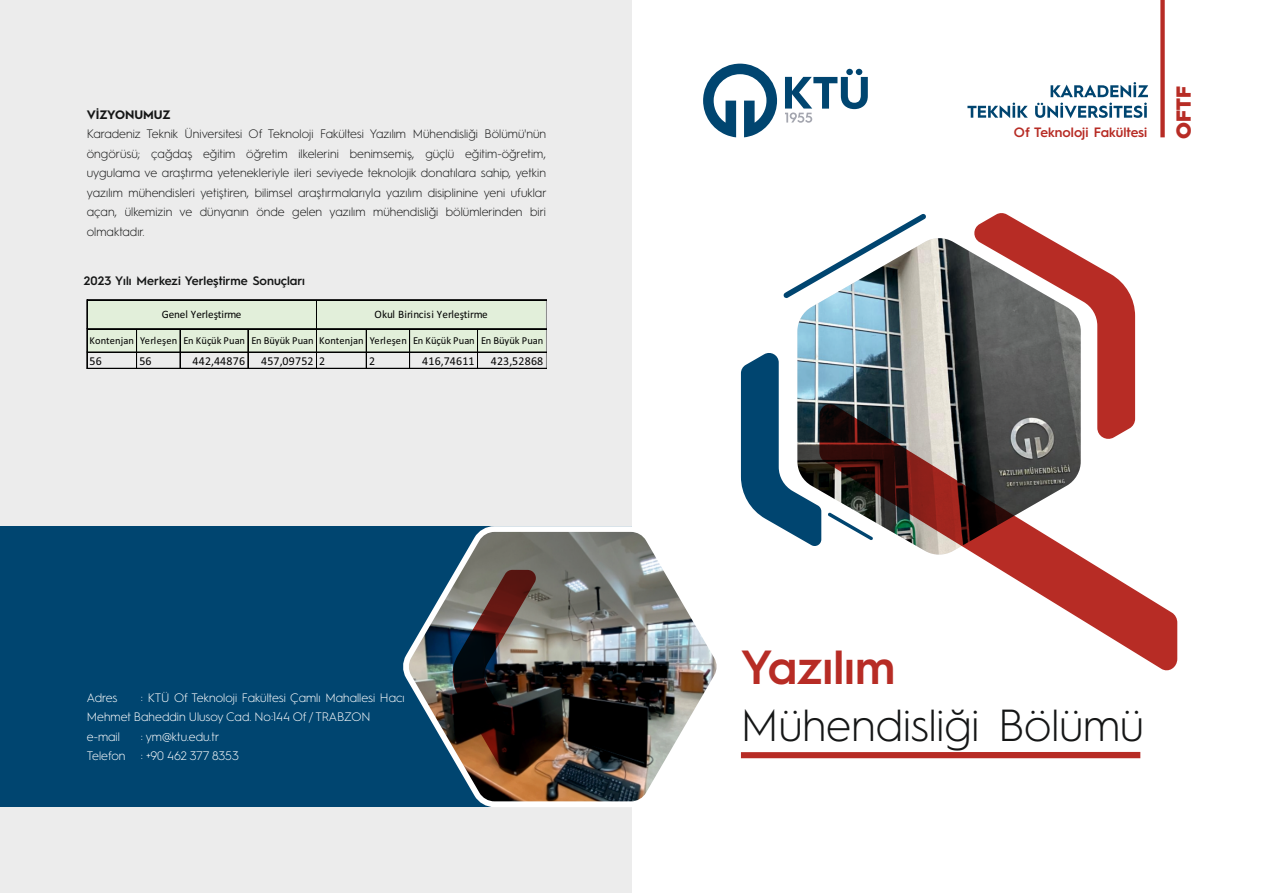
<style>
.page{position:relative;width:1263px;height:893px;background:#fff}
.page>*{position:absolute;margin:0;border:0;box-sizing:border-box;transform-origin:0 0}
.t1{font:600 48px "Hurme Geometric Sans 1";color:#b72c25}
.t2{font:300 45px "Hurme Geometric Sans 1";color:#151616}
.t3{font:900 20.4px "Hurme Geometric Sans 1";color:#b72c25}
.t4{font:600 13.65px "Hurme Geometric Sans 1";color:#b72c25}
.t5{font:300 12.3px/19.5px "Hurme Geometric Sans 1";color:#151616;text-align:justify}
.t6{font:300 12.3px/19.5px "Hurme Geometric Sans 1";color:#fff}
.t7{font:600 12.3px "Hurme Geometric Sans 1";color:#151616}
.t8{font:700 12.3px "Hurme Geometric Sans 1";color:#151616}
.t9{font:12px "Calibri";letter-spacing:.015em;color:#000}
.t10{font:11.25px "Calibri";color:#000}
.t11{font:10.65px "Calibri";color:#000}
</style>
<div class="page">
<img style="left:797px;top:238px;width:175px;height:166px">
<div style="left:0;top:0;width:631px;height:893px;background:#ececec"></div>
<div style="left:0;top:527px;width:631px;height:280px;background:#004570"></div>
<img style="left:397px;top:523px;width:320px;height:287px">
<svg style="left:783px;top:214px;width:143px;height:84px"></svg>
<svg style="left:972px;top:213px;width:163px;height:191px"></svg>
<svg style="left:741px;top:351px;width:80px;height:195px"></svg>
<div style="left:1160px;top:0;width:5px;height:137px;background:#b72c25"></div>
<svg style="left:967px;top:82px;width:181px;height:36px"></svg>
<div style="left:741px;top:752px;width:399px;height:6px;background:#b72c25"></div>
<img style="left:452px;top:570px;width:84px;height:198px">
<svg style="left:819px;top:404px;width:358px;height:266px"></svg>
<svg style="left:785px;top:69px;width:83px;height:54px"></svg>
<svg style="left:703px;top:64px;width:74px;height:73px"></svg>
<div style="left:88px;top:300px;width:459px;height:53px;background:#e2efda"></div>
<hr style="left:87px;top:300px;width:1px;height:69px;background:#000">
<hr style="left:137px;top:329px;width:1px;height:40px;background:#000">
<hr style="left:136px;top:329px;width:1px;height:40px;background:#000">
<hr style="left:180px;top:329px;width:1px;height:40px;background:#000">
<hr style="left:248px;top:329px;width:1px;height:40px;background:#000">
<hr style="left:316px;top:300px;width:1px;height:69px;background:#000">
<hr style="left:366px;top:329px;width:1px;height:40px;background:#000">
<hr style="left:410px;top:329px;width:1px;height:40px;background:#000">
<hr style="left:409px;top:329px;width:1px;height:40px;background:#000">
<hr style="left:477px;top:329px;width:1px;height:40px;background:#000">
<hr style="left:546px;top:300px;width:1px;height:69px;background:#e0e0e0">
<hr style="left:88px;top:300px;width:459px;height:1px;background:#000">
<hr style="left:87px;top:329px;width:460px;height:1px;background:#000">
<hr style="left:87px;top:328px;width:460px;height:1px;background:#000">
<hr style="left:87px;top:352px;width:460px;height:1px;background:#000">
<hr style="left:87px;top:368px;width:460px;height:1px;background:#000">
<p class="t8" style="left:87px;top:109px;width:85px">VİZYONUMUZ</p>
<p class="t5" style="left:87px;top:125px;width:461px">Karadeniz Teknik Üniversitesi Of Teknoloji Fakültesi Yazılım Mühendisliği Bölümü'nün öngörüsü; çağdaş eğitim öğretim ilkelerini benimsemiş, güçlü eğitim-öğretim, uygulama ve araştırma yetenekleriyle ileri seviyede teknolojik donatılara sahip, yetkin yazılım mühendisleri yetiştiren, bilimsel araştırmalarıyla yazılım disiplinine yeni ufuklar açan, ülkemizin ve dünyanın önde gelen yazılım mühendisliği bölümlerinden biri olmaktadır.</p>
<p class="t7" style="left:84px;top:275px;width:222px">2023 Yılı Merkezi Yerleştirme Sonuçları</p>
<p class="t10" style="left:162px;top:310px;width:81px">Genel Yerleştirme</p>
<p class="t10" style="left:375px;top:310px;width:114px">Okul Birincisi Yerleştirme</p>
<p class="t11" style="left:90px;top:336px;width:455px">Kontenjan Yerleşen En Küçük Puan En Büyük Puan Kontenjan Yerleşen En Küçük Puan En Büyük Puan</p>
<p class="t9" style="left:90px;top:356px;width:14px">56</p>
<p class="t9" style="left:139px;top:356px;width:14px">56</p>
<p class="t9" style="left:193px;top:356px;width:54px">442,44876</p>
<p class="t9" style="left:261px;top:356px;width:66px">457,09752 2</p>
<p class="t9" style="left:369px;top:356px;width:8px">2</p>
<p class="t9" style="left:422px;top:356px;width:54px">416,74611</p>
<p class="t9" style="left:491px;top:356px;width:54px">423,52868</p>
<p class="t6" style="left:87px;top:689px;width:319px;text-indent:54px">: KTÜ Of Teknoloji Fakültesi Çamlı Mahallesi Hacı<br>Mehmet Baheddin Ulusoy Cad. No:144 Of / TRABZON e-mail</p>
<p class="t6" style="left:87px;top:689px;width:32px">Adres</p>
<p class="t6" style="left:87px;top:728px;width:153px;text-indent:54px">: ym@ktu.edu.tr<br>Telefon : +90 462 377 8353</p>
<p class="t4" style="left:1014px;top:126px;width:135px">Of Teknoloji Fakültesi</p>
<h3 class="t3" style="left:1175px;top:139px;width:54px;rotate:-90deg">OFTF</h3>
<h1 class="t1" style="left:741px;top:648px;width:156px">Yazılım</h1>
<h2 class="t2" style="left:741px;top:707px;width:404px">Mühendisliği Bölümü</h2>
</div>
